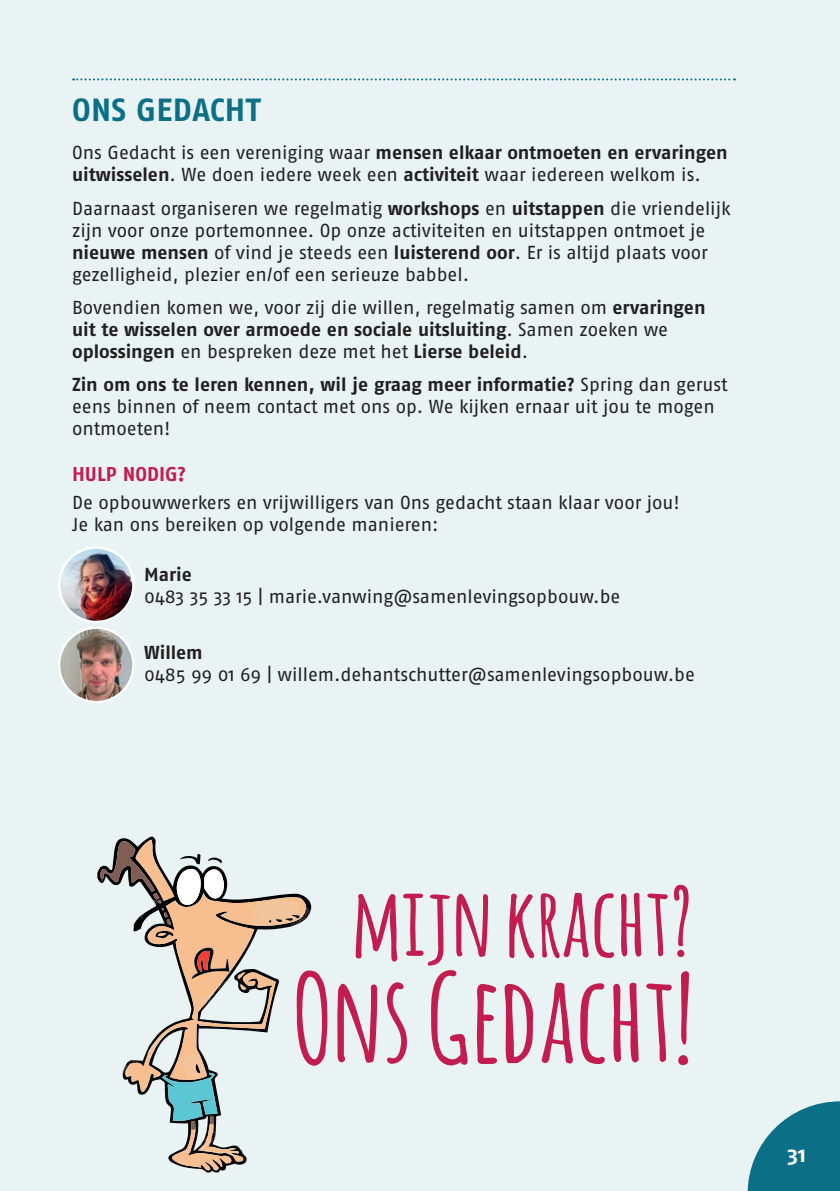
<style>
.page{position:relative;width:840px;height:1191px;background:#fff}
.page>*{position:absolute;margin:0;border:0;box-sizing:border-box;transform-origin:0 0}
.t1{font:700 118.6px "Amatic";letter-spacing:.02em;color:#c21c50}
.t2{font:700 95px "Amatic";letter-spacing:.02em;color:#c21c50}
.t3{font:700 32px "Fago OT";letter-spacing:.01em;color:#0a6f87}
.t4{font:700 22px "Fago OT";color:#fff}
.t5{font:700 20px "Fago OT";color:#c21c50}
.t6{font:18.8px/22px "Fago OT";letter-spacing:-.005em;color:#231f20}
.t7{font:700 18.8px "Fago OT";color:#231f20}
.s1{font-weight:700}
</style>
<div class="page">
<div style="left:0;top:0;width:839px;height:1191px;background:#e9f3f4"></div>
<svg style="left:73px;top:78px;width:661px;height:2px"></svg>
<svg style="left:100px;top:839px;width:211px;height:333px"></svg>
<svg style="left:747px;top:1101px;width:92px;height:90px"></svg>
<img style="left:59px;top:547px;width:74px;height:75px;border-radius:37px">
<div style="left:58px;top:546px;width:76px;height:77px;border:2px solid #fff;border-radius:50%"></div>
<img style="left:59px;top:628px;width:74px;height:74px;border-radius:37px">
<div style="left:58px;top:626px;width:76px;height:77px;border:2px solid #fff;border-radius:50%"></div>
<h3 class="t3" style="left:72px;top:91px;width:190px">ONS GEDACHT</h3>
<p class="t6" style="left:72px;top:142px;width:656px">Ons Gedacht is een vereniging waar <span class="s1">mensen elkaar ontmoeten en ervaringen uitwisselen</span>. We doen iedere week een <span class="s1">activiteit</span> waar iedereen welkom is.</p>
<p class="t6" style="left:72px;top:197px;width:659px">Daarnaast organiseren we regelmatig <span class="s1">workshops</span> en <span class="s1">uitstappen</span> die vriendelijk zijn voor onze portemonnee. Op onze activiteiten en uitstappen ontmoet je <span class="s1">nieuwe mensen</span> of vind je steeds een <span class="s1">luisterend oor</span>. Er is altijd plaats voor gezelligheid, plezier en/of een serieuze babbel.</p>
<p class="t6" style="left:72px;top:296px;width:634px">Bovendien komen we, voor zij die willen, regelmatig samen om <span class="s1">ervaringen uit te wisselen over armoede en sociale uitsluiting</span>. Samen zoeken we <span class="s1">oplossingen</span> en bespreken deze met het <span class="s1">Lierse beleid</span>.</p>
<p class="t6" style="left:72px;top:374px;width:657px"><span class="s1">Zin om ons te leren kennen, wil je graag meer informatie?</span> Spring dan gerust eens binnen of neem contact met ons op. We kijken ernaar uit jou te mogen ontmoeten!</p>
<p class="t5" style="left:72px;top:462px;width:115px">HULP NODIG?</p>
<p class="t6" style="left:72px;top:491px;width:609px">De opbouwwerkers en vrijwilligers van Ons gedacht staan klaar voor jou!<br>Je kan ons bereiken op volgende manieren:</p>
<p class="t7" style="left:144px;top:563px;width:49px">Marie</p>
<p class="t6" style="left:144px;top:586px;width:477px">0483 35 33 15 | marie.vanwing@samenlevingsopbouw.be</p>
<p class="t7" style="left:144px;top:641px;width:60px">Willem</p>
<p class="t6" style="left:144px;top:663px;width:552px">0485 99 01 69 | willem.dehantschutter@samenlevingsopbouw.be</p>
<h2 class="t2" style="left:353px;top:853px;width:341px">MIJN KRACHT?</h2>
<h1 class="t1" style="left:293px;top:934px;width:400px">ONS GEDACHT!</h1>
<p class="t4" style="left:786px;top:1140px;width:20px">31</p>
</div>
